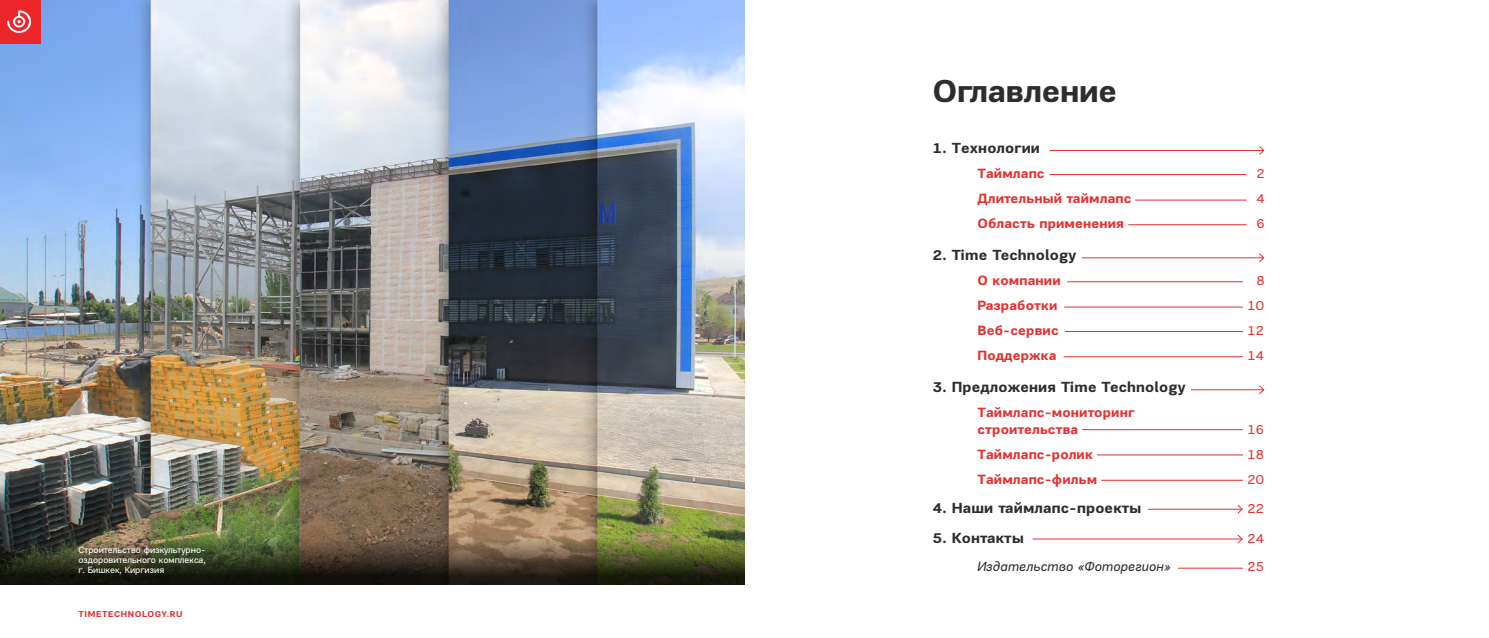
<style>
.page{position:relative;width:1489px;height:638px;background:#fff}
.page>*{position:absolute;margin:0;border:0;box-sizing:border-box;transform-origin:0 0}
.t1{font:700 32.5px "PF Encore Sans Pro";letter-spacing:-.01em;color:#2e2c30}
.t2{font:700 15px "PF Encore Sans Pro";letter-spacing:.01em;color:#2e2c30}
.t3{font:700 13.75px/16.2px "PF Encore Sans Pro";letter-spacing:.01em;color:#e43131}
.t4{font:italic 13.75px "PF Encore Sans Pro";letter-spacing:.01em;color:#2e2c30}
.t5{font:13.75px "PF Encore Sans Pro";letter-spacing:.01em;color:#e43131}
.t6{font:9.38px/10px "PF Encore Sans Pro";color:#fff;text-align:justify}
.t7{font:700 8.75px "PF Encore Sans Pro";letter-spacing:.07em;color:#e62d31}
</style>
<div class="page">
<img style="left:0;top:0;width:744px;height:538px">
<div style="left:0;top:0;width:40px;height:43px;background:#ed262b"></div>
<svg style="left:7px;top:10px;width:24px;height:23px"></svg>
<hr style="left:1049px;top:150px;width:214px;height:1px;background:#e43131">
<svg style="left:1259px;top:146px;width:5px;height:9px"></svg>
<hr style="left:1190px;top:389px;width:73px;height:1px;background:#e43131">
<svg style="left:1258px;top:385px;width:6px;height:9px"></svg>
<hr style="left:1081px;top:257px;width:182px;height:1px;background:#e43131">
<svg style="left:1258px;top:253px;width:6px;height:10px"></svg>
<hr style="left:1032px;top:539px;width:209px;height:1px;background:#e43131">
<svg style="left:1236px;top:534px;width:6px;height:10px"></svg>
<hr style="left:1147px;top:509px;width:94px;height:1px;background:#e43131">
<svg style="left:1236px;top:505px;width:6px;height:9px"></svg>
<hr style="left:1049px;top:174px;width:197px;height:1px;background:#e43131">
<hr style="left:1135px;top:200px;width:111px;height:1px;background:#e43131">
<hr style="left:1128px;top:224px;width:118px;height:1px;background:#e43131">
<hr style="left:1067px;top:281px;width:175px;height:1px;background:#e43131">
<hr style="left:1064px;top:307px;width:178px;height:1px;background:#e43131">
<hr style="left:1064px;top:331px;width:178px;height:1px;background:#e43131">
<hr style="left:1063px;top:356px;width:179px;height:1px;background:#e43131">
<hr style="left:1081px;top:429px;width:161px;height:1px;background:#e43131">
<hr style="left:1096px;top:455px;width:146px;height:1px;background:#e43131">
<hr style="left:1101px;top:480px;width:141px;height:1px;background:#e43131">
<hr style="left:1177px;top:568px;width:65px;height:1px;background:#e43131">
<img style="left:0;top:538px;width:744px;height:47px">
<p class="t6" style="left:78px;top:545px;width:129px">Строительство физкультурно&shy;оздоровительного комплекса, г. Бишкек, Киргизия</p>
<p class="t7" style="left:78px;top:608px;width:106px">TIMETECHNOLOGY.RU</p>
<h1 class="t1" style="left:932px;top:71px;width:186px">Оглавление</h1>
<p class="t2" style="left:932px;top:139px;width:109px">1. Технологии</p>
<p class="t3" style="left:977px;top:165px;width:69px">Таймлапс</p>
<p class="t5" style="left:1256px;top:165px;width:10px">2</p>
<p class="t3" style="left:977px;top:190px;width:155px">Длительный таймлапс</p>
<p class="t5" style="left:1256px;top:190px;width:10px">4</p>
<p class="t3" style="left:977px;top:215px;width:148px">Область применения</p>
<p class="t5" style="left:1256px;top:215px;width:10px">6</p>
<p class="t2" style="left:932px;top:246px;width:146px">2. Time Technology</p>
<p class="t3" style="left:977px;top:272px;width:85px">О компании</p>
<p class="t5" style="left:1256px;top:272px;width:10px">8</p>
<p class="t3" style="left:977px;top:297px;width:82px">Разработки</p>
<p class="t5" style="left:1247px;top:297px;width:18px">10</p>
<p class="t3" style="left:977px;top:322px;width:83px">Веб-сервис</p>
<p class="t5" style="left:1247px;top:322px;width:18px">12</p>
<p class="t3" style="left:977px;top:347px;width:81px">Поддержка</p>
<p class="t5" style="left:1247px;top:347px;width:18px">14</p>
<p class="t2" style="left:932px;top:378px;width:255px">3. Предложения Time Technology</p>
<p class="t3" style="left:977px;top:405px;width:159px">Таймлапс-мониторинг строительства</p>
<p class="t5" style="left:1247px;top:421px;width:18px">16</p>
<p class="t3" style="left:977px;top:446px;width:117px">Таймлапс-ролик</p>
<p class="t5" style="left:1247px;top:446px;width:18px">18</p>
<p class="t3" style="left:977px;top:471px;width:121px">Таймлапс-фильм</p>
<p class="t5" style="left:1247px;top:471px;width:18px">20</p>
<p class="t2" style="left:932px;top:499px;width:210px">4. Наши таймлапс-проекты</p>
<p class="t5" style="left:1247px;top:500px;width:18px">22</p>
<p class="t2" style="left:932px;top:528px;width:93px">5. Контакты</p>
<p class="t5" style="left:1247px;top:530px;width:18px">24</p>
<p class="t4" style="left:977px;top:558px;width:195px">Издательство «Фоторегион»</p>
<p class="t5" style="left:1247px;top:558px;width:18px">25</p>
</div>
